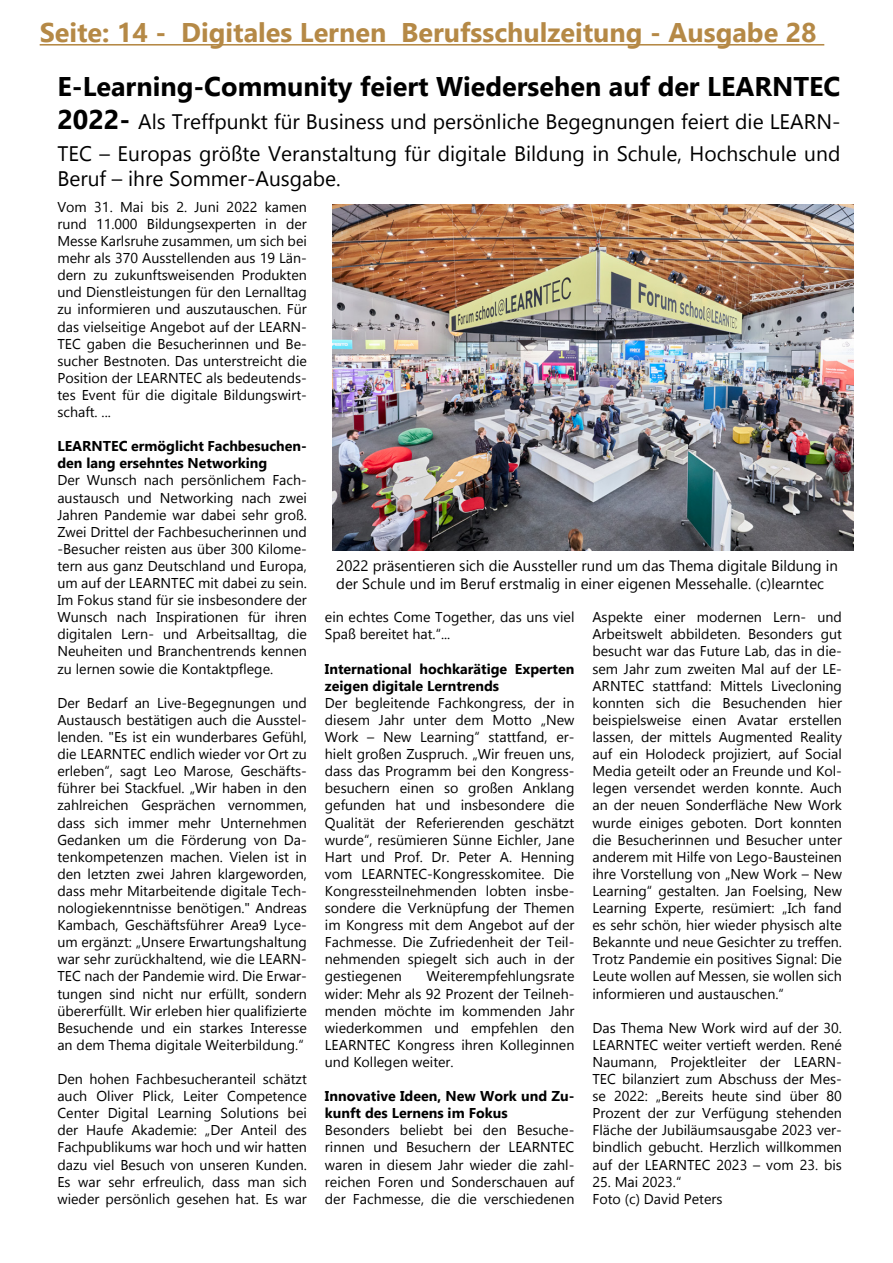
<style>
.page{position:relative;width:893px;height:1263px;background:#fff}
.page>*{position:absolute;margin:0;border:0;box-sizing:border-box;transform-origin:0 0}
.t1{font:700 27px "Gadugi";color:#b58946}
.t2{font:700 27px "Gadugi";color:#000}
.t3{font:21px/32.4px "Gadugi";color:#000}
.t4{font:15px/18px "Gadugi";color:#000}
.t5{font:14.25px/17.1px "Gadugi";color:#000;text-align:justify}
.t6{font:700 14.25px/17.1px "Gadugi";color:#000}
.s1{font-weight:700;font-size:27px}
</style>
<div class="page">
<hr style="left:40px;top:44px;width:784px;height:2px;background:#b58946">
<img style="left:332px;top:204px;width:522px;height:347px">
<h1 class="t1" style="left:40px;top:17px;width:779px">Seite: 14 - Digitales Lernen Berufsschulzeitung - Ausgabe 28</h1>
<p class="t2" style="left:57px;top:70px;width:784px">E-Learning-Community feiert Wiedersehen auf der LEARNTEC</p>
<p class="t3" style="left:57px;top:105px;width:785px"><span class="s1">2022-</span> Als Treffpunkt für Business und persönliche Begegnungen feiert die LEARN-<br>TEC – Europas größte Veranstaltung für digitale Bildung in Schule, Hochschule und</p>
<p class="t3" style="left:57px;top:162px;width:285px">Beruf – ihre Sommer-Ausgabe.</p>
<p class="t5" style="left:57px;top:198px;width:251px">Vom 31. Mai bis 2. Juni 2022 kamen rund 11.000 Bildungsexperten in der Messe Karlsruhe zusammen, um sich bei mehr als 370 Ausstellenden aus 19 Län&shy;dern zu zukunftsweisenden Produkten und Dienstleistungen für den Lernalltag zu informieren und auszutauschen. Für das vielseitige Angebot auf der LEARN-TEC gaben die Besucherinnen und Be&shy;sucher Bestnoten. Das unterstreicht die Position der LEARNTEC als bedeutends&shy;tes Event für die digitale Bildungswirt&shy;schaft. ...</p>
<p class="t6" style="left:57px;top:438px;width:251px">LEARNTEC ermöglicht Fachbesuchen&shy;den lang ersehntes Networking</p>
<p class="t5" style="left:57px;top:472px;width:251px">Der Wunsch nach persönlichem Fach&shy;austausch und Networking nach zwei Jahren Pandemie war dabei sehr groß.<br>Zwei Drittel der Fachbesucherinnen und -Besucher reisten aus über 300 Kilome&shy;tern aus ganz Deutschland und Europa, um auf der LEARNTEC mit dabei zu sein.<br>Im Fokus stand für sie insbesondere der Wunsch nach Inspirationen für ihren digitalen Lern- und Arbeitsalltag, die Neuheiten und Branchentrends kennen zu lernen sowie die Kontaktpflege.</p>
<p class="t5" style="left:57px;top:694px;width:251px">Der Bedarf an Live-Begegnungen und Austausch bestätigen auch die Ausstel&shy;lenden. "Es ist ein wunderbares Gefühl, die LEARNTEC endlich wieder vor Ort zu erleben“, sagt Leo Marose, Geschäfts&shy;führer bei Stackfuel. „Wir haben in den zahlreichen Gesprächen vernommen, dass sich immer mehr Unternehmen Gedanken um die Förderung von Da&shy;tenkompetenzen machen. Vielen ist in den letzten zwei Jahren klargeworden, dass mehr Mitarbeitende digitale Tech&shy;nologiekenntnisse benötigen." Andreas Kambach, Geschäftsführer Area9 Lyce&shy;um ergänzt: „Unsere Erwartungshaltung war sehr zurückhaltend, wie die LEARN-TEC nach der Pandemie wird. Die Erwar&shy;tungen sind nicht nur erfüllt, sondern übererfüllt. Wir erleben hier qualifizierte Besuchende und ein starkes Interesse an dem Thema digitale Weiterbildung.“</p>
<p class="t5" style="left:57px;top:1070px;width:251px">Den hohen Fachbesucheranteil schätzt auch Oliver Plick, Leiter Competence Center Digital Learning Solutions bei der Haufe Akademie: „Der Anteil des Fachpublikums war hoch und wir hatten dazu viel Besuch von unseren Kunden.<br>Es war sehr erfreulich, dass man sich wieder persönlich gesehen hat. Es war</p>
<p class="t4" style="left:336px;top:556px;width:503px">2022 präsentieren sich die Aussteller rund um das Thema digitale Bildung in der Schule und im Beruf erstmalig in einer eigenen Messehalle. (c)learntec</p>
<p class="t5" style="left:325px;top:609px;width:251px">ein echtes Come Together, das uns viel<br>Spaß bereitet hat.“...</p>
<p class="t6" style="left:325px;top:660px;width:251px">International hochkarätige Experten zeigen digitale Lerntrends</p>
<p class="t5" style="left:325px;top:694px;width:251px">Der begleitende Fachkongress, der in diesem Jahr unter dem Motto „New Work – New Learning“ stattfand, er&shy;hielt großen Zuspruch. „Wir freuen uns, dass das Programm bei den Kongress&shy;besuchern einen so großen Anklang gefunden hat und insbesondere die Qualität der Referierenden geschätzt wurde“, resümieren Sünne Eichler, Jane Hart und Prof. Dr. Peter A. Henning vom LEARNTEC-Kongresskomitee. Die Kongressteilnehmenden lobten insbe&shy;sondere die Verknüpfung der Themen im Kongress mit dem Angebot auf der Fachmesse. Die Zufriedenheit der Teil&shy;nehmenden spiegelt sich auch in der gestiegenen</p>
<p class="t5" style="left:592px;top:609px;width:251px">Aspekte einer modernen Lern- und Arbeitswelt abbildeten. Besonders gut besucht war das Future Lab, das in die&shy;sem Jahr zum zweiten Mal auf der LE-ARNTEC stattfand: Mittels Livecloning konnten sich die Besuchenden hier beispielsweise einen Avatar erstellen lassen, der mittels Augmented Reality auf ein Holodeck projiziert, auf Social Media geteilt oder an Freunde und Kol&shy;legen versendet werden konnte. Auch an der neuen Sonderfläche New Work wurde einiges geboten. Dort konnten die Besucherinnen und Besucher unter anderem mit Hilfe von Lego-Bausteinen ihre Vorstellung von „New Work – New Learning“ gestalten. Jan Foelsing, New Learning Experte, resümiert: „Ich fand es sehr schön, hier wieder physisch alte Bekannte und neue Gesichter zu treffen.<br>Trotz Pandemie ein positives Signal: Die Leute wollen auf Messen, sie wollen sich informieren und austauschen.“</p>
<p class="t5" style="left:592px;top:1019px;width:251px">Das Thema New Work wird auf der 30.<br>LEARNTEC weiter vertieft werden. René Naumann, Projektleiter der LEARN-TEC bilanziert zum Abschuss der Mes&shy;se 2022: „Bereits heute sind über 80<br>Prozent der zur Verfügung stehenden Fläche der Jubiläumsausgabe 2023 ver&shy;bindlich gebucht. Herzlich willkommen auf der LEARNTEC 2023 – vom 23. bis</p>
<p class="t5" style="left:592px;top:1173px;width:90px">25. Mai 2023.“</p>
<p class="t5" style="left:592px;top:1190px;width:132px">Foto (c) David Peters</p>
<p class="t5" style="left:325px;top:968px;width:251px;text-indent:101px">Weiterempfehlungsrate wider: Mehr als 92 Prozent der Teilneh&shy;menden möchte im kommenden Jahr wiederkommen und empfehlen den LEARNTEC Kongress ihren Kolleginnen und Kollegen weiter.</p>
<p class="t6" style="left:325px;top:1087px;width:251px">Innovative Ideen, New Work und Zu&shy;kunft des Lernens im Fokus</p>
<p class="t5" style="left:325px;top:1122px;width:251px">Besonders beliebt bei den Besuche&shy;rinnen und Besuchern der LEARNTEC waren in diesem Jahr wieder die zahl&shy;reichen Foren und Sonderschauen auf der Fachmesse, die die verschiedenen</p>
</div>
